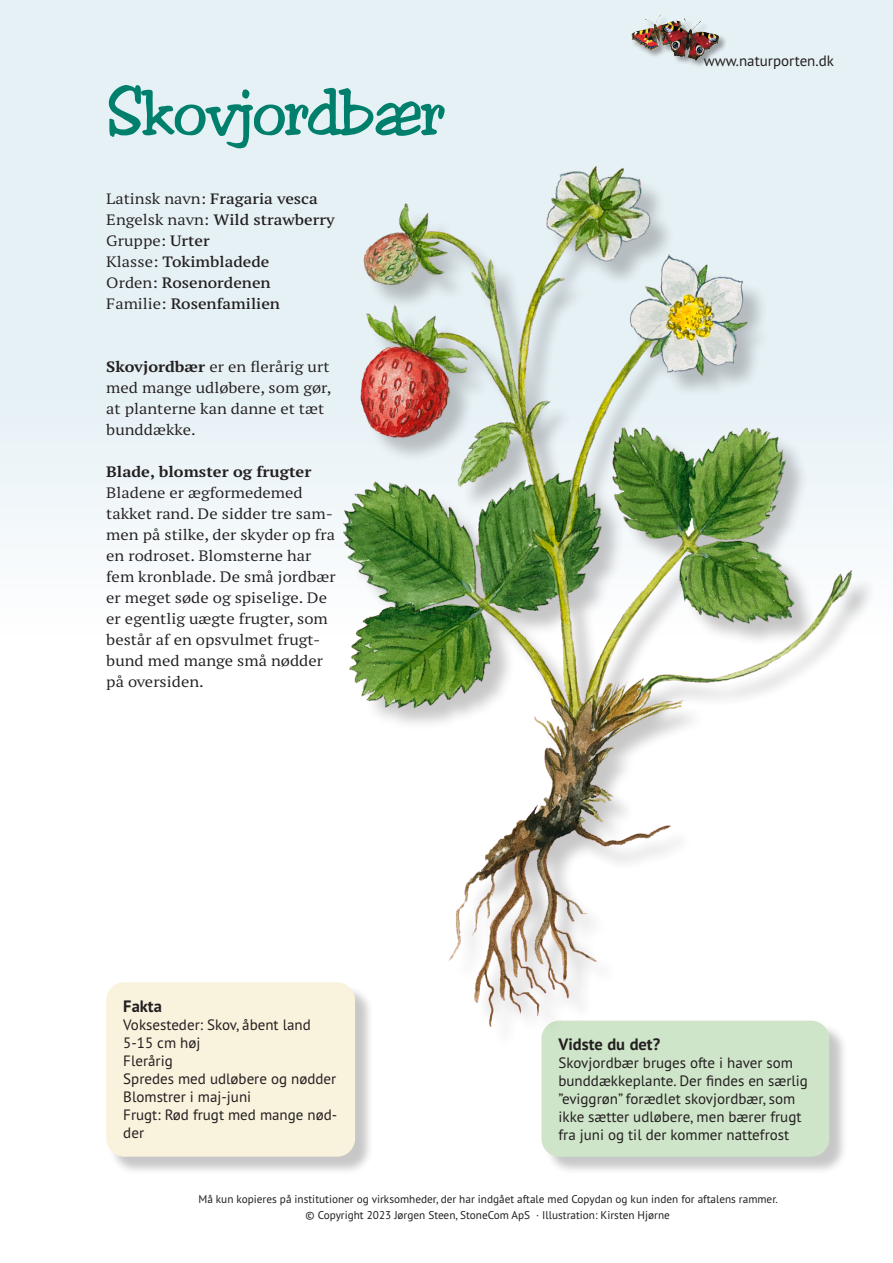
<style>
.page{position:relative;width:893px;height:1263px;background:#fff}
.page>*{position:absolute;margin:0;border:0;box-sizing:border-box;transform-origin:0 0}
.t1{font:60px "Toledo";letter-spacing:-.025em;color:#00806c}
.t2{font:700 16.5px "PT Sans Pro";color:#231f20}
.t3{font:expanded 15px/21px "PT Serif Pro";color:#231f20}
.t4{font:15px/18px "PT Sans Pro";color:#231f20}
.t5{font:600 expanded 15px/21px "PT Serif Pro";color:#231f20}
.t6{font:700 expanded 15px "PT Serif Pro";color:#231f20}
.t7{font:11.25px/16.5px "PT Sans Pro";color:#231f20;text-align:center}
.s1{font-weight:400}
.s2{font-weight:700}
</style>
<div class="page">
<div style="left:0;top:0;width:893px;height:1263px;background:linear-gradient(to bottom,#e3eff4,#fff)"></div>
<div style="left:632px;top:15px;width:96px;height:54px;background:#231f20;opacity:.4"></div>
<img style="left:631px;top:15px;width:58px;height:42px">
<div style="left:109px;top:985px;width:265px;height:190px;background:#231f20;opacity:.25"></div>
<div style="left:106px;top:982px;width:249px;height:175px;background:#f9f2dd;border-radius:18px"></div>
<div style="left:544px;top:1023px;width:304px;height:152px;background:#231f20;opacity:.25"></div>
<div style="left:541px;top:1020px;width:288px;height:137px;background:#cfe5c9;border-radius:18px"></div>
<div style="left:347px;top:171px;width:530px;height:880px;background:#231f20;opacity:.25"></div>
<img style="left:319px;top:151px;width:550px;height:880px">
<h1 class="t1" style="left:106px;top:75px;width:339px">Skovjordbær</h1>
<p class="t5" style="left:106px;top:187px;width:230px"><span class="s1">Latinsk navn:</span> Fragaria vesca<br><span class="s1">Engelsk navn:</span> Wild strawberry<br><span class="s1">Gruppe:</span> Urter<br><span class="s1">Klasse:</span> Tokimbladede<br><span class="s1">Orden:</span> Rosenordenen<br><span class="s1">Familie:</span> Rosenfamilien</p>
<p class="t3" style="left:106px;top:355px;width:227px"><span class="s2">Skovjordbær</span> er en flerårig urt med mange udløbere, som gør, at planterne kan danne et tæt bunddække.</p>
<p class="t6" style="left:106px;top:461px;width:207px">Blade, blomster og frugter</p>
<p class="t3" style="left:106px;top:481px;width:231px">Bladene er ægformedemed takket rand. De sidder tre sam&shy;men på stilke, der skyder op fra en rodroset. Blomsterne har fem kronblade. De små jordbær er meget søde og spiselige. De er egentlig uægte frugter, som består af en opsvulmet frugt&shy;bund med mange små nødder på oversiden.</p>
<p class="t4" style="left:704px;top:52px;width:132px">www.naturporten.dk</p>
<p class="t2" style="left:123px;top:995px;width:40px">Fakta</p>
<p class="t4" style="left:123px;top:1015px;width:215px">Voksesteder: Skov, åbent land<br>5-15 cm høj<br>Flerårig<br>Spredes med udløbere og nødder<br>Blomstrer i maj-juni<br>Frugt: Rød frugt med mange nød&shy;der</p>
<p class="t2" style="left:558px;top:1033px;width:103px">Vidste du det?</p>
<p class="t4" style="left:558px;top:1053px;width:251px">Skovjordbær bruges ofte i haver som bunddækkeplante. Der findes en særlig ”eviggrøn” forædlet skovjordbær, som ikke sætter udløbere, men bærer frugt fra juni og til der kommer nattefrost</p>
<p class="t7" style="left:198px;top:1190px;width:581px">Må kun kopieres på institutioner og virksomheder, der har indgået aftale med Copydan og kun inden for aftalens rammer. © Copyright 2023 Jørgen Steen, StoneCom ApS · Illustration: Kirsten Hjørne</p>
</div>
